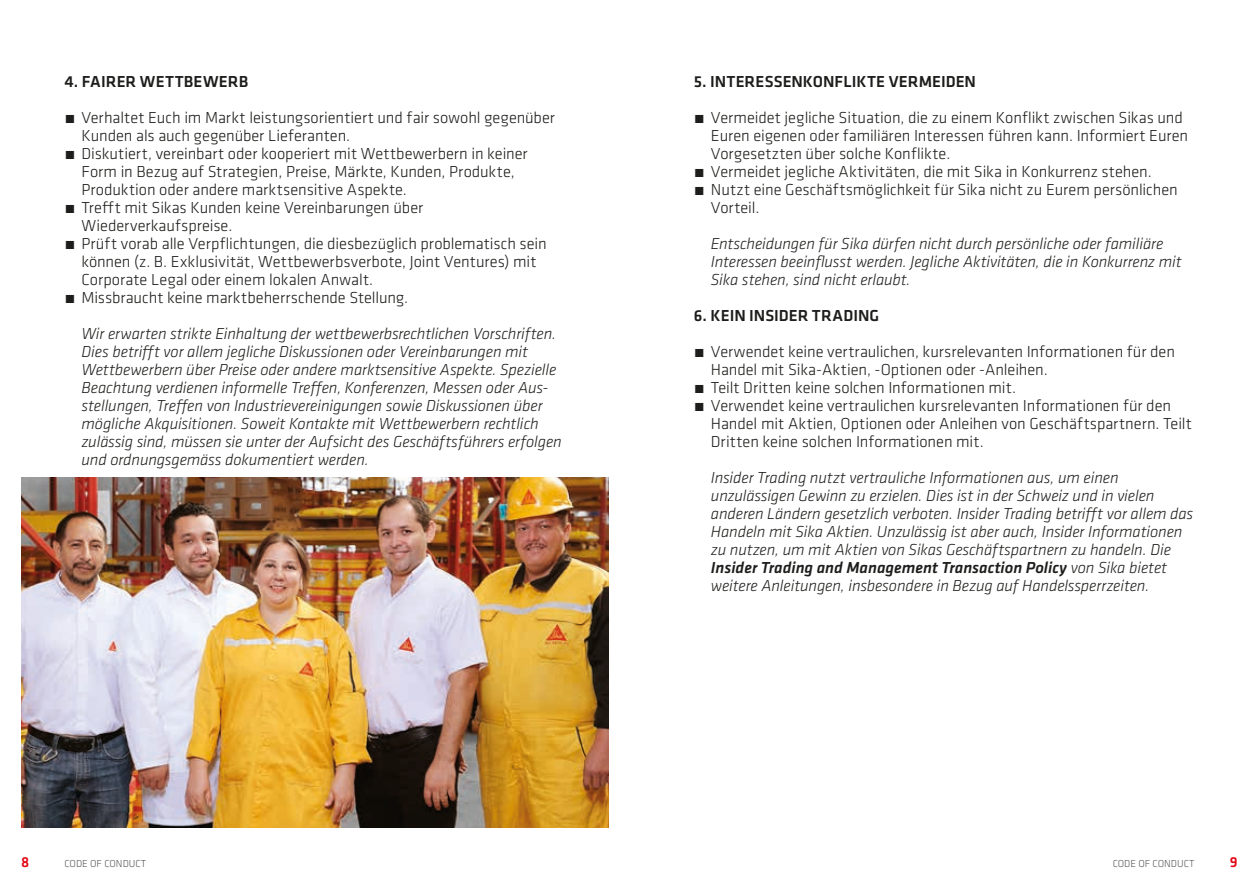
<style>
.page{position:relative;width:1259px;height:893px;background:#fff}
.page>*{position:absolute;margin:0;border:0;box-sizing:border-box;transform-origin:0 0}
.t1{font:italic 300 16.5px/18px "Klavika";letter-spacing:-.005em;color:#1d1d1b}
.t2{font:300 16.5px/18px "Klavika";letter-spacing:-.005em;color:#1d1d1b}
.Sub-chapter{font:500 16.5px "Klavika";color:#1d1d1b}
.t3{font:500 15px "Klavika";color:#e30614}
.t4{font:300 10.5px "Klavika";color:#575756}
.s1{font-style:normal}
.s2{font-weight:500}
</style>
<div class="page">
<img style="left:21px;top:478px;width:587px;height:349px">
<p class="Sub-chapter" style="left:64px;top:71px;width:185px">4. FAIRER WETTBEWERB</p>
<p class="t2" style="left:81px;top:109px;width:475px;text-indent:-17px">́ Verhaltet Euch im Markt leistungsorientiert und fair sowohl gegenüber<br>Kunden als auch gegenüber Lieferanten.</p>
<p class="t2" style="left:81px;top:145px;width:448px;text-indent:-17px">́ Diskutiert, vereinbart oder kooperiert mit Wettbewerbern in keiner<br>Form in Bezug auf Strategien, Preise, Märkte, Kunden, Produkte,<br>Produktion oder andere marktsensitive Aspekte.</p>
<p class="t2" style="left:81px;top:199px;width:343px;text-indent:-17px">́ Trefft mit Sikas Kunden keine Vereinbarungen über<br>Wiederverkaufspreise.</p>
<p class="t2" style="left:81px;top:235px;width:467px;text-indent:-17px">́ Prüft vorab alle Verpflichtungen, die diesbezüglich problematisch sein können (z. B. Exklusivität, Wettbewerbsverbote, Joint Ventures) mit<br>Corporate Legal oder einem lokalen Anwalt.</p>
<p class="t1" style="left:81px;top:280px;width:476px;line-height:36px;text-indent:-17px"><span class="s1">́ Missbraucht keine marktbeherrschende Stellung.<br></span>Wir erwarten strikte Einhaltung der wettbewerbsrechtlichen Vorschriften.</p>
<p class="t1" style="left:81px;top:343px;width:482px">Dies betrifft vor allem jegliche Diskussionen oder Vereinbarungen mit Wettbewerbern über Preise oder andere marktsensitive Aspekte. Spezielle Beachtung verdienen informelle Treffen, Konferenzen, Messen oder Aus&shy;stellungen, Treffen von Industrievereinigungen sowie Diskussionen über mögliche Akquisitionen. Soweit Kontakte mit Wettbewerbern rechtlich zulässig sind, müssen sie unter der Aufsicht des Geschäftsführers erfolgen und ordnungsgemäss dokumentiert werden.</p>
<p class="Sub-chapter" style="left:694px;top:71px;width:284px">5. INTERESSENKONFLIKTE VERMEIDEN</p>
<p class="t2" style="left:711px;top:109px;width:479px;text-indent:-17px">́ Vermeidet jegliche Situation, die zu einem Konflikt zwischen Sikas und<br>Euren eigenen oder familiären Interessen führen kann. Informiert Euren<br>Vorgesetzten über solche Konflikte.</p>
<p class="t2" style="left:694px;top:163px;width:459px">́ Vermeidet jegliche Aktivitäten, die mit Sika in Konkurrenz stehen.</p>
<p class="t2" style="left:711px;top:181px;width:468px;text-indent:-17px">́ Nutzt eine Geschäftsmöglichkeit für Sika nicht zu Eurem persönlichen<br>Vorteil.</p>
<p class="t1" style="left:711px;top:235px;width:472px">Entscheidungen für Sika dürfen nicht durch persönliche oder familiäre<br>Interessen beeinflusst werden. Jegliche Aktivitäten, die in Konkurrenz mit<br>Sika stehen, sind nicht erlaubt.</p>
<p class="Sub-chapter" style="left:694px;top:305px;width:187px">6. KEIN INSIDER TRADING</p>
<p class="t2" style="left:711px;top:343px;width:465px;text-indent:-17px">́ Verwendet keine vertraulichen, kursrelevanten Informationen für den<br>Handel mit Sika-Aktien, -Optionen oder -Anleihen.</p>
<p class="t2" style="left:694px;top:379px;width:324px">́ Teilt Dritten keine solchen Informationen mit.</p>
<p class="t2" style="left:711px;top:397px;width:482px;text-indent:-17px">́ Verwendet keine vertraulichen kursrelevanten Informationen für den<br>Handel mit Aktien, Optionen oder Anleihen von Geschäftspartnern. Teilt<br>Dritten keine solchen Informationen mit.</p>
<p class="t1" style="left:711px;top:469px;width:484px">Insider Trading nutzt vertrauliche Informationen aus, um einen unzulässigen Gewinn zu erzielen. Dies ist in der Schweiz und in vielen anderen Ländern gesetzlich verboten. Insider Trading betrifft vor allem das Handeln mit Sika Aktien. Unzulässig ist aber auch, Insider Informationen zu nutzen, um mit Aktien von Sikas Geschäftspartnern zu handeln. Die <span class="s2">Insider Trading and Management Transaction Policy</span> von Sika bietet weitere Anleitungen, insbesondere in Bezug auf Handelssperrzeiten.</p>
<p class="t3" style="left:21px;top:852px;width:10px">8</p>
<p class="t4" style="left:64px;top:857px;width:83px">CODE OF CONDUCT</p>
<p class="t4" style="left:1112px;top:857px;width:83px">CODE OF CONDUCT</p>
<p class="t3" style="left:1230px;top:852px;width:9px">9</p>
</div>
